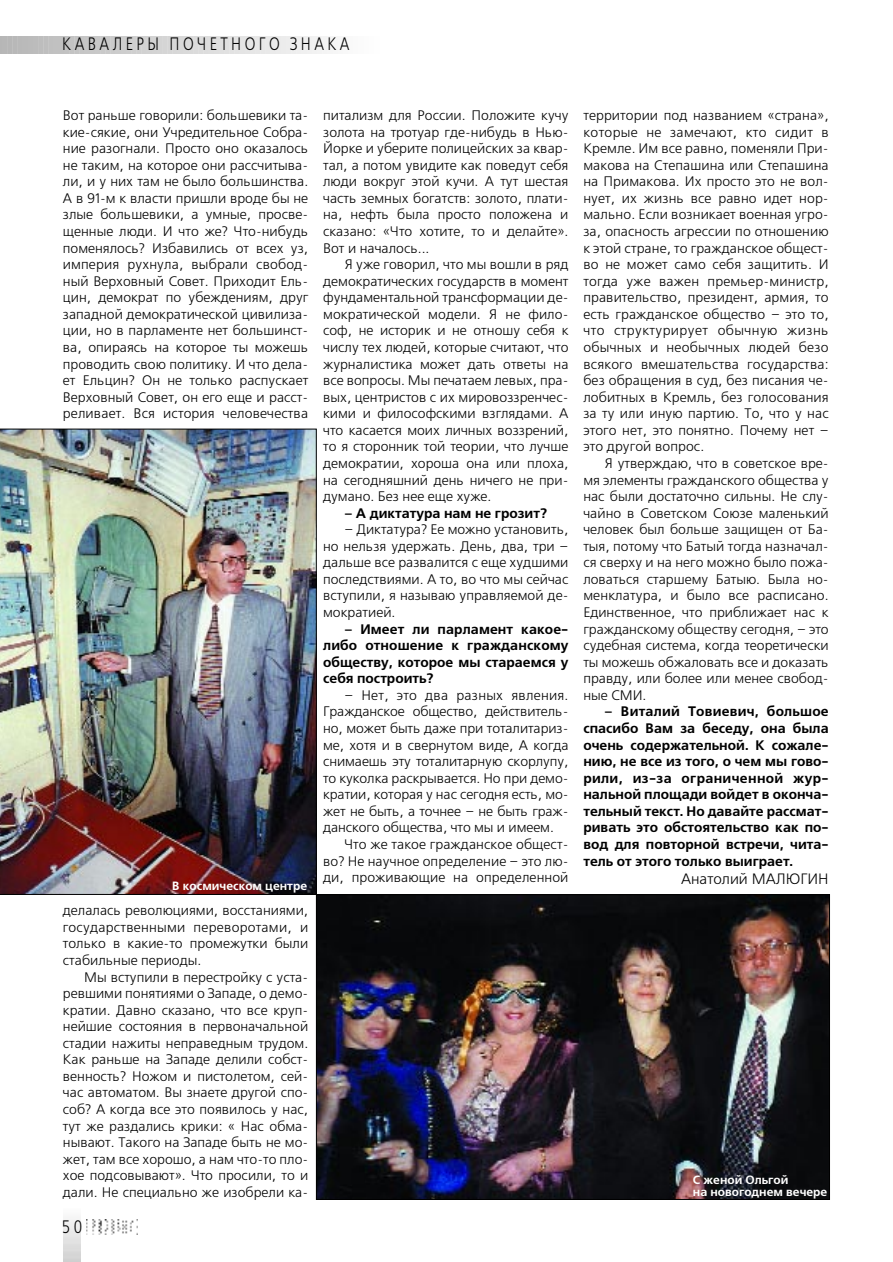
<style>
.page{position:relative;width:893px;height:1262px;background:#fff}
.page>*{position:absolute;margin:0;border:0;box-sizing:border-box;transform-origin:0 0}
.t1{font:18px "Free Set C";letter-spacing:.235em;color:#000;scale:.8 1}
.t2{font:15px "Free Set C";color:#000}
.t3{font:13.8px/16.5px "Free Set C";color:#000;text-align:justify}
.t4{font:700 13.8px/16.5px "Free Set C";color:#000;text-align:justify}
.t5{font:700 12px/12px "Free Set C";color:#fff}
</style>
<div class="page">
<svg style="left:0;top:36px;width:327px;height:17px;background:#d5d5d5"></svg>
<svg style="left:64px;top:1219px;width:17px;height:43px"></svg>
<img style="left:86px;top:1219px;width:51px;height:15px">
<img style="left:0;top:429px;width:316px;height:465px">
<img style="left:318px;top:896px;width:509px;height:301px">
<div style="left:316px;top:894px;width:513px;height:305px;border:1px solid #000"></div>
<h1 class="t1" style="left:62px;top:36px;width:360px">КАВАЛЕРЫ ПОЧЕТНОГО ЗНАКА</h1>
<p class="t3" style="left:63px;top:108px;width:247px">Вот раньше говорили: большевики та&shy;кие-сякие, они Учредительное Собра&shy;ние разогнали. Просто оно оказалось не таким, на которое они рассчитыва&shy;ли, и у них там не было большинства.<br>А в 91-м к власти пришли вроде бы не злые большевики, а умные, просве&shy;щенные люди. И что же? Что-нибудь поменялось? Избавились от всех уз, империя рухнула, выбрали свобод&shy;ный Верховный Совет. Приходит Ель&shy;цин, демократ по убеждениям, друг западной демократической цивилиза&shy;ции, но в парламенте нет большинст&shy;ва, опираясь на которое ты можешь проводить свою политику. И что дела&shy;ет Ельцин? Он не только распускает Верховный Совет, он его еще и расст&shy;реливает. Вся история человечества</p>
<p class="t5" style="left:172px;top:881px;width:136px">В космическом центре</p>
<p class="t3" style="left:63px;top:903px;width:247px">делалась революциями, восстаниями, государственными переворотами, и только в какие-то промежутки были стабильные периоды.</p>
<p class="t3" style="left:63px;top:969px;width:247px;text-indent:21px">Мы вступили в перестройку с уста&shy;ревшими понятиями о Западе, о демо&shy;кратии. Давно сказано, что все круп&shy;нейшие состояния в первоначальной стадии нажиты неправедным трудом.<br>Как раньше на Западе делили собст&shy;венность? Ножом и пистолетом, сей&shy;час автоматом. Вы знаете другой спо&shy;соб? А когда все это появилось у нас, тут же раздались крики: « Нас обма&shy;нывают. Такого на Западе быть не мо&shy;жет, там все хорошо, а нам что-то пло&shy;хое подсовывают». Что просили, то и дали. Не специально же изобрели ка-</p>
<h1 class="t1" style="left:62px;top:1218px;width:26px">50</h1>
<p class="t3" style="left:323px;top:108px;width:247px">питализм для России. Положите кучу золота на тротуар где-нибудь в Нью-Йорке и уберите полицейских за квар&shy;тал, а потом увидите как поведут себя люди вокруг этой кучи. А тут шестая часть земных богатств: золото, плати&shy;на, нефть была просто положена и сказано: «Что хотите, то и делайте».<br>Вот и началось...</p>
<p class="t3" style="left:323px;top:257px;width:247px;text-indent:21px">Я уже говорил, что мы вошли в ряд демократических государств в момент фундаментальной трансформации де&shy;мократической модели. Я не фило&shy;соф, не историк и не отношу себя к числу тех людей, которые считают, что журналистика может дать ответы на все вопросы. Мы печатаем левых, пра&shy;вых, центристов с их мировоззренчес&shy;кими и философскими взглядами. А что касается моих личных воззрений, то я сторонник той теории, что лучше демократии, хороша она или плоха, на сегодняшний день ничего не при&shy;думано. Без нее еще хуже.</p>
<p class="t4" style="left:344px;top:506px;width:204px">– А диктатура нам не грозит?</p>
<p class="t3" style="left:323px;top:522px;width:247px;text-indent:21px">– Диктатура? Ее можно установить, но нельзя удержать. День, два, три – дальше все развалится с еще худшими последствиями. А то, во что мы сейчас вступили, я называю управляемой де&shy;мократией.</p>
<p class="t4" style="left:323px;top:622px;width:247px;text-indent:21px">– Имеет ли парламент какое&shy;либо отношение к гражданскому обществу, которое мы стараемся у себя построить?</p>
<p class="t3" style="left:323px;top:687px;width:247px;text-indent:21px">– Нет, это два разных явления.<br>Гражданское общество, действитель&shy;но, может быть даже при тоталитариз&shy;ме, хотя и в свернутом виде, А когда снимаешь эту тоталитарную скорлупу, то куколка раскрывается. Но при демо&shy;кратии, которая у нас сегодня есть, мо&shy;жет не быть, а точнее – не быть граж&shy;данского общества, что мы и имеем.</p>
<p class="t3" style="left:323px;top:836px;width:247px;text-indent:21px">Что же такое гражданское общест&shy;во? Не научное определение – это лю&shy;ди, проживающие на определенной</p>
<p class="t3" style="left:583px;top:108px;width:247px">территории под названием «страна», которые не замечают, кто сидит в Кремле. Им все равно, поменяли При&shy;макова на Степашина или Степашина на Примакова. Их просто это не вол&shy;нует, их жизнь все равно идет нор&shy;мально. Если возникает военная угро&shy;за, опасность агрессии по отношению к этой стране, то гражданское общест&shy;во не может само себя защитить. И тогда уже важен премьер-министр, правительство, президент, армия, то есть гражданское общество – это то, что структурирует обычную жизнь обычных и необычных людей безо всякого вмешательства государства: без обращения в суд, без писания че&shy;лобитных в Кремль, без голосования за ту или иную партию. То, что у нас этого нет, это понятно. Почему нет – это другой вопрос.</p>
<p class="t3" style="left:583px;top:455px;width:247px;text-indent:21px">Я утверждаю, что в советское вре&shy;мя элементы гражданского общества у нас были достаточно сильны. Не слу&shy;чайно в Советском Союзе маленький человек был больше защищен от Ба&shy;тыя, потому что Батый тогда назначал&shy;ся сверху и на него можно было пожа&shy;ловаться старшему Батыю. Была но&shy;менклатура, и было все расписано.<br>Единственное, что приближает нас к гражданскому обществу сегодня, – это судебная система, когда теоретически ты можешь обжаловать все и доказать правду, или более или менее свобод&shy;ные СМИ.</p>
<p class="t4" style="left:583px;top:704px;width:247px;text-indent:21px">– Виталий Товиевич, большое спасибо Вам за беседу, она была очень содержательной. К сожале&shy;нию, не все из того, о чем мы гово&shy;рили, из-за ограниченной жур&shy;нальной площади войдет в оконча&shy;тельный текст. Но давайте рассмат&shy;ривать это обстоятельство как по&shy;вод для повторной встречи, чита&shy;тель от этого только выиграет.</p>
<p class="t2" style="left:681px;top:872px;width:149px">Анатолий МАЛЮГИН</p>
<p class="t5" style="left:693px;top:1175px;width:136px">С женой Ольгой<br>на новогоднем вечере</p>
</div>
